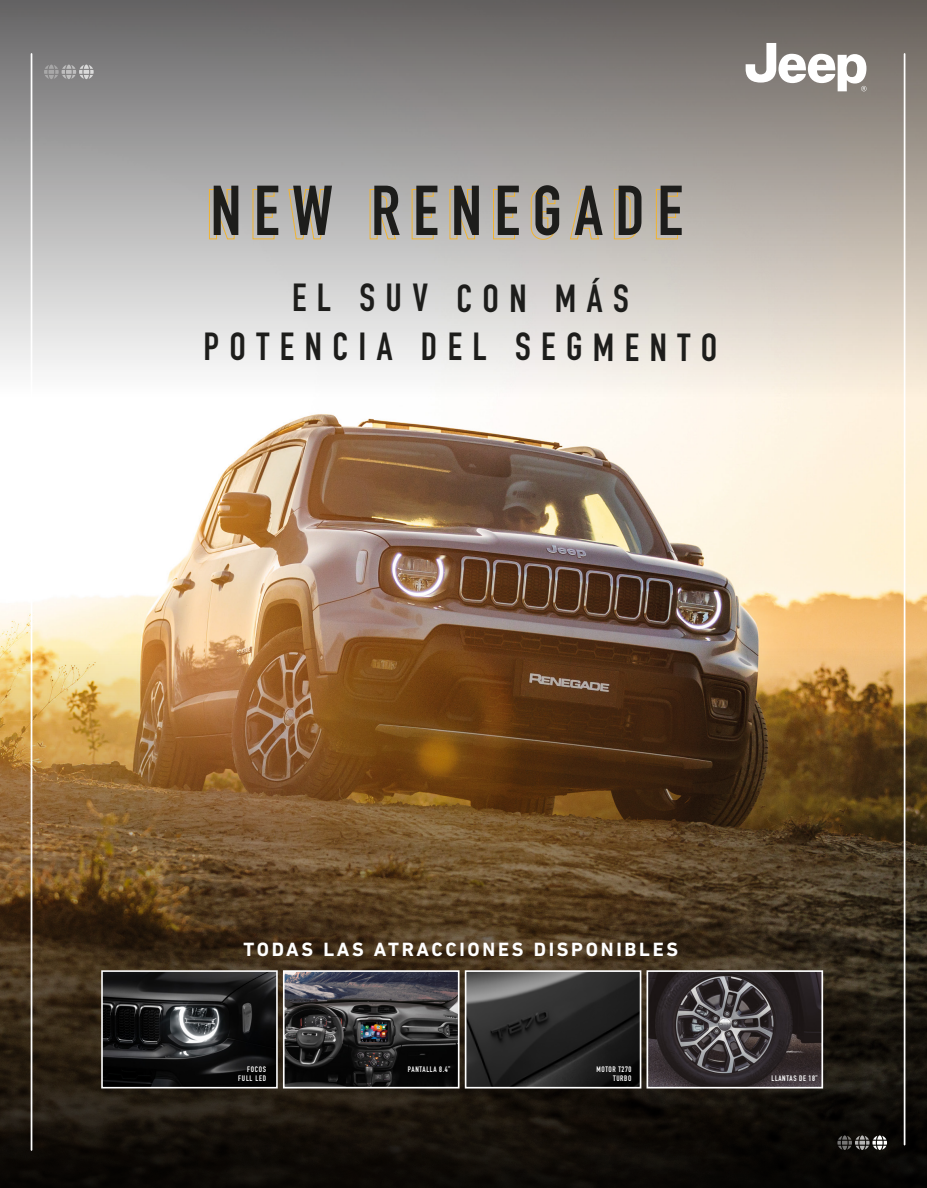
<style>
.page{position:relative;width:927px;height:1188px;background:#fff}
.page>*{position:absolute;margin:0;border:0;box-sizing:border-box;transform-origin:0 0}
.t1{font:69.3px "DIN Engschrift Std";letter-spacing:.18em;color:#1d1d1b}
.t2{font:700 38.55px/48.6px "DIN Condensed";letter-spacing:.27em;color:#1d1d1b;text-align:center}
.t3{font:700 19.5px "DIN Next LT Pro";letter-spacing:.14em;color:#fff}
.t4{font:700 7.8px/8.9px "DIN Condensed";letter-spacing:.07em;color:#fff;text-align:right}
.t5{font:700 7.8px/9px "DIN Condensed";letter-spacing:.09em;color:#fff;text-align:right}
</style>
<div class="page">
<img style="left:0;top:399px;width:927px;height:250px">
<img style="left:0;top:649px;width:927px;height:539px">
<svg style="left:0;top:0;width:927px;height:399px"></svg>
<svg style="left:44px;top:65px;width:50px;height:14px"></svg>
<svg style="left:837px;top:1135px;width:50px;height:15px"></svg>
<hr style="left:31px;top:54px;width:1px;height:1096px;background:#fff">
<hr style="left:904px;top:54px;width:1px;height:1091px;background:#fff">
<svg style="left:209px;top:189px;width:26px;height:51px"></svg>
<svg style="left:252px;top:189px;width:23px;height:51px"></svg>
<svg style="left:288px;top:189px;width:41px;height:51px"></svg>
<svg style="left:369px;top:189px;width:27px;height:51px"></svg>
<svg style="left:411px;top:189px;width:23px;height:51px"></svg>
<svg style="left:449px;top:189px;width:26px;height:51px"></svg>
<svg style="left:493px;top:189px;width:22px;height:51px"></svg>
<svg style="left:531px;top:188px;width:25px;height:52px"></svg>
<svg style="left:570px;top:189px;width:29px;height:51px"></svg>
<svg style="left:614px;top:189px;width:24px;height:51px"></svg>
<svg style="left:656px;top:189px;width:22px;height:51px"></svg>
<img style="left:104px;top:973px;width:171px;height:112px">
<img style="left:286px;top:973px;width:171px;height:113px">
<div style="left:283px;top:970px;width:177px;height:119px;border:2px solid #fff"></div>
<img style="left:468px;top:973px;width:170px;height:113px">
<div style="left:465px;top:970px;width:176px;height:119px;border:2px solid #fff"></div>
<img style="left:650px;top:973px;width:170px;height:113px">
<div style="left:647px;top:970px;width:176px;height:119px;border:2px solid #fff"></div>
<div style="left:101px;top:970px;width:177px;height:118px;border:2px solid #fff"></div>
<svg style="left:746px;top:43px;width:121px;height:48px"></svg>
<h1 class="t1" style="left:211px;top:170px;width:474px">NEW RENEGADE</h1>
<h2 class="t2" style="left:203px;top:274px;width:515px">EL SUV CON MÁS<br>POTENCIA DEL SEGMENTO</h2>
<h3 class="t3" style="left:243px;top:937px;width:436px">TODAS LAS ATRACCIONES DISPONIBLES</h3>
<p class="t5" style="left:238px;top:1065px;width:29px">FOCOS<br>FULL LED</p>
<p class="t4" style="left:408px;top:1065px;width:44px">PANTALLA 8.4”</p>
<p class="t4" style="left:597px;top:1065px;width:36px">MOTOR T270<br>TURBO</p>
<p class="t4" style="left:772px;top:1074px;width:48px">LLANTAS DE 18”</p>
</div>
